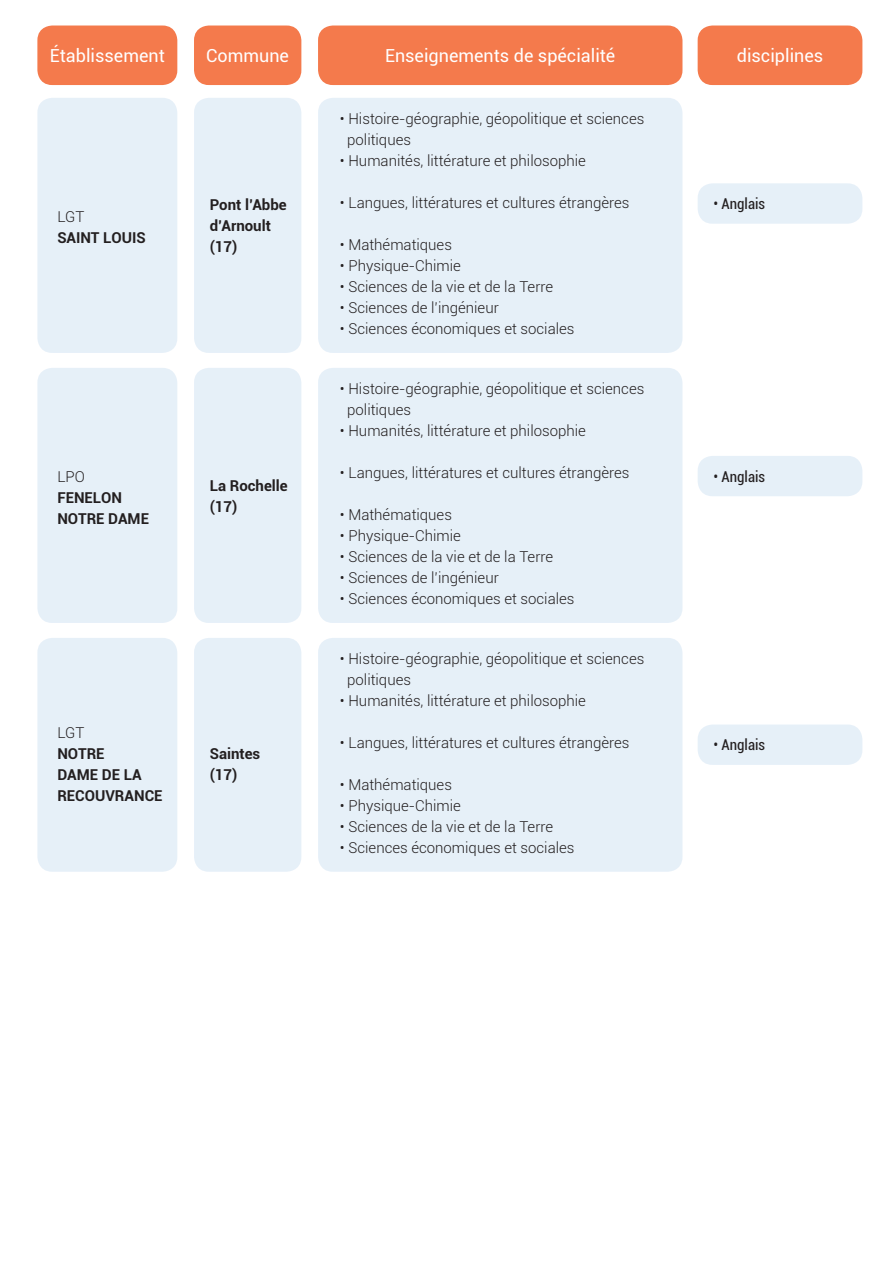
<style>
.page{position:relative;width:893px;height:1263px;background:#fff}
.page>*{position:absolute;margin:0;border:0;box-sizing:border-box;transform-origin:0 0}
.t1{font:18px "Roboto";color:#fff}
.t2{font:300 15px/21px "Roboto";color:#231f20}
.t3{font:700 15px/21px "Roboto";color:#231f20}
.t4{font:condensed 15px "Roboto";color:#231f20}
</style>
<div class="page">
<div style="left:37px;top:98px;width:140px;height:255px;background:#e6f0f8;border-radius:15px"></div>
<div style="left:37px;top:368px;width:140px;height:255px;background:#e6f0f8;border-radius:15px"></div>
<div style="left:194px;top:98px;width:107px;height:255px;background:#e6f0f8;border-radius:15px"></div>
<div style="left:194px;top:368px;width:107px;height:255px;background:#e6f0f8;border-radius:15px"></div>
<div style="left:318px;top:98px;width:364px;height:255px;background:#e6f0f8;border-radius:15px"></div>
<div style="left:318px;top:368px;width:364px;height:255px;background:#e6f0f8;border-radius:15px"></div>
<div style="left:698px;top:183px;width:164px;height:41px;background:#e6f0f8;border-radius:15px"></div>
<div style="left:698px;top:456px;width:164px;height:40px;background:#e6f0f8;border-radius:15px"></div>
<div style="left:318px;top:26px;width:364px;height:59px;background:#f47a4c;border-radius:15px"></div>
<div style="left:194px;top:26px;width:107px;height:59px;background:#f47a4c;border-radius:15px"></div>
<div style="left:37px;top:26px;width:140px;height:59px;background:#f47a4c;border-radius:15px"></div>
<div style="left:698px;top:26px;width:164px;height:59px;background:#f47a4c;border-radius:15px"></div>
<div style="left:37px;top:638px;width:140px;height:234px;background:#e6f0f8;border-radius:15px"></div>
<div style="left:194px;top:638px;width:107px;height:234px;background:#e6f0f8;border-radius:15px"></div>
<div style="left:318px;top:638px;width:364px;height:234px;background:#e6f0f8;border-radius:15px"></div>
<div style="left:698px;top:724px;width:164px;height:41px;background:#e6f0f8;border-radius:15px"></div>
<p class="t1" style="left:50px;top:43px;width:116px">Établissement</p>
<p class="t1" style="left:206px;top:43px;width:84px">Commune</p>
<p class="t1" style="left:385px;top:43px;width:232px">Enseignements de spécialité</p>
<p class="t1" style="left:737px;top:43px;width:88px">disciplines</p>
<p class="t2" style="left:57px;top:206px;width:29px">LGT</p>
<p class="t3" style="left:57px;top:227px;width:90px">SAINT LOUIS</p>
<p class="t3" style="left:210px;top:194px;width:78px">Pont l’Abbe d’Arnoult (17)</p>
<p class="t2" style="left:57px;top:465px;width:29px">LPO</p>
<p class="t3" style="left:57px;top:486px;width:93px">FENELON<br>NOTRE DAME</p>
<p class="t3" style="left:210px;top:475px;width:80px">La Rochelle (17)</p>
<p class="t2" style="left:57px;top:722px;width:29px">LGT</p>
<p class="t3" style="left:57px;top:742px;width:107px">NOTRE<br>DAME DE LA<br>RECOUVRANCE</p>
<p class="t3" style="left:210px;top:742px;width:52px">Saintes (17)</p>
<p class="t2" style="left:347px;top:108px;width:299px;text-indent:-7px">• Histoire-géographie, géopolitique et sciences politiques</p>
<p class="t2" style="left:340px;top:150px;width:248px">• Humanités, littérature et philosophie</p>
<p class="t2" style="left:340px;top:192px;width:291px">• Langues, littératures et cultures étrangères</p>
<p class="t2" style="left:340px;top:234px;width:114px">• Mathématiques</p>
<p class="t2" style="left:340px;top:255px;width:123px">• Physique-Chimie</p>
<p class="t2" style="left:340px;top:276px;width:215px">• Sciences de la vie et de la Terre</p>
<p class="t2" style="left:340px;top:297px;width:160px">• Sciences de l’ingénieur</p>
<p class="t2" style="left:340px;top:318px;width:236px">• Sciences économiques et sociales</p>
<p class="t2" style="left:347px;top:378px;width:299px;text-indent:-7px">• Histoire-géographie, géopolitique et sciences politiques</p>
<p class="t2" style="left:340px;top:420px;width:248px">• Humanités, littérature et philosophie</p>
<p class="t2" style="left:340px;top:462px;width:291px">• Langues, littératures et cultures étrangères</p>
<p class="t2" style="left:340px;top:504px;width:114px">• Mathématiques</p>
<p class="t2" style="left:340px;top:525px;width:123px">• Physique-Chimie</p>
<p class="t2" style="left:340px;top:546px;width:215px">• Sciences de la vie et de la Terre</p>
<p class="t2" style="left:340px;top:567px;width:160px">• Sciences de l’ingénieur</p>
<p class="t2" style="left:340px;top:588px;width:236px">• Sciences économiques et sociales</p>
<p class="t2" style="left:347px;top:648px;width:299px;text-indent:-7px">• Histoire-géographie, géopolitique et sciences politiques</p>
<p class="t2" style="left:340px;top:690px;width:248px">• Humanités, littérature et philosophie</p>
<p class="t2" style="left:340px;top:732px;width:291px">• Langues, littératures et cultures étrangères</p>
<p class="t2" style="left:340px;top:774px;width:114px">• Mathématiques</p>
<p class="t2" style="left:340px;top:795px;width:123px">• Physique-Chimie</p>
<p class="t2" style="left:340px;top:816px;width:215px">• Sciences de la vie et de la Terre</p>
<p class="t2" style="left:340px;top:837px;width:236px">• Sciences économiques et sociales</p>
<p class="t4" style="left:713px;top:193px;width:53px">• Anglais</p>
<p class="t4" style="left:713px;top:466px;width:53px">• Anglais</p>
<p class="t4" style="left:713px;top:735px;width:53px">• Anglais</p>
</div>
